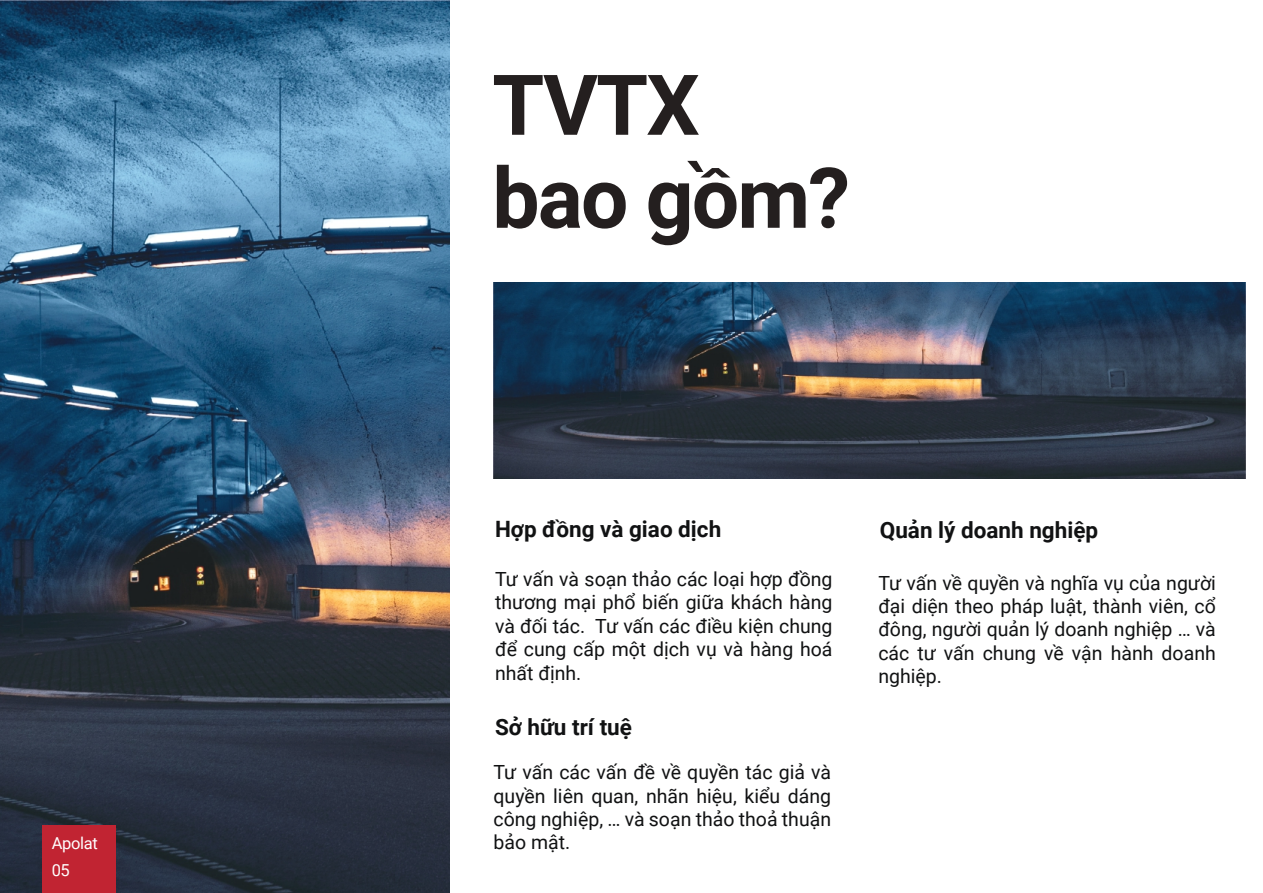
<style>
.page{position:relative;width:1263px;height:893px;background:#fff}
.page>*{position:absolute;margin:0;border:0;box-sizing:border-box;transform-origin:0 0}
.t1{font:700 84px/93px "Roboto";letter-spacing:-.02em;color:#241f1f}
.t2{font:700 22.5px "Roboto";color:#111213}
.t3{font:19.5px/23.4px "Roboto";color:#111213;text-align:justify}
.t4{font:16.5px/27px "Roboto";letter-spacing:-.02em;color:#fff}
</style>
<div class="page">
<img style="left:494px;top:283px;width:751px;height:195px">
<img style="left:0;top:0;width:449px;height:893px">
<div style="left:42px;top:825px;width:74px;height:68px;background:#c12432"></div>
<p class="t4" style="left:52px;top:829px;width:47px">Apolat<br>05</p>
<h1 class="t1" style="left:492px;top:55px;width:359px">TVTX bao gồm?</h1>
<p class="t2" style="left:495px;top:514px;width:228px">Hợp đồng và giao dịch</p>
<p class="t3" style="left:495px;top:566px;width:339px">Tư vấn và soạn thảo các loại hợp đồng thương mại phổ biến giữa khách hàng và đối tác. Tư vấn các điều kiện chung để cung cấp một dịch vụ và hàng hoá nhất định.</p>
<p class="t2" style="left:495px;top:712px;width:139px">Sở hữu trí tuệ</p>
<p class="t3" style="left:494px;top:760px;width:339px">Tư vấn các vấn đề về quyền tác giả và quyền liên quan, nhãn hiệu, kiểu dáng công nghiệp, … và soạn thảo thoả thuận bảo mật.</p>
<p class="t2" style="left:880px;top:514px;width:220px">Quản lý doanh nghiệp</p>
<p class="t3" style="left:878px;top:570px;width:339px">Tư vấn về quyền và nghĩa vụ của người đại diện theo pháp luật, thành viên, cổ đông, người quản lý doanh nghiệp … và các tư vấn chung về vận hành doanh nghiệp.</p>
</div>
